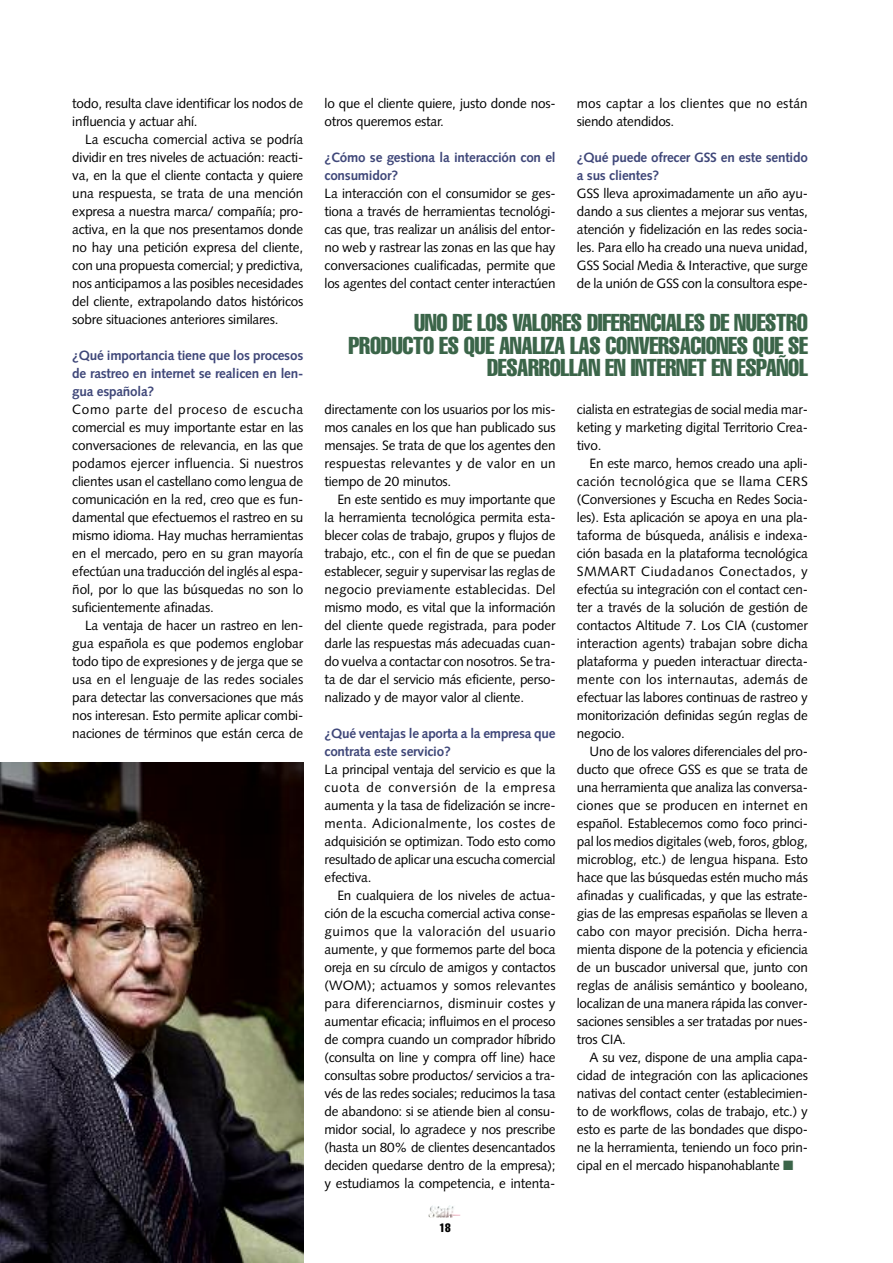
<style>
.page{position:relative;width:893px;height:1263px;background:#fff}
.page>*{position:absolute;margin:0;border:0;box-sizing:border-box;transform-origin:0 0}
.t1{font:extra-condensed 24px/22.5px "Helvetica LT";letter-spacing:-.015em;color:#3b6549;text-align:right}
.t2{font:13.5px/18px "Syntax LT";letter-spacing:-.015em;color:#000;text-align:justify}
.t3{font:700 13.5px/18px "Syntax LT";letter-spacing:-.015em;color:#3f4779}
.t4{font:13.5px/18px "Syntax LT";letter-spacing:.01em;color:#000}
.t5{font:extra-condensed 12px "Helvetica LT";color:#000}
.s1{color:#3b6549}
</style>
<div class="page">
<img style="left:429px;top:1205px;width:31px;height:13px">
<img style="left:0;top:762px;width:303px;height:501px">
<p class="t2" style="left:72px;top:96px;width:233px">todo, resulta clave identificar los nodos de influencia y actuar ahí.</p>
<p class="t2" style="left:72px;top:132px;width:233px;text-indent:13px">La escucha comercial activa se podría dividir en tres niveles de actuación: reacti&shy;va, en la que el cliente contacta y quiere una respuesta, se trata de una mención expresa a nuestra marca/ compañía; pro&shy;activa, en la que nos presentamos donde no hay una petición expresa del cliente, con una propuesta comercial; y predictiva, nos anticipamos a las posibles necesidades del cliente, extrapolando datos históricos sobre situaciones anteriores similares.</p>
<p class="t3" style="left:72px;top:348px;width:233px;text-align:justify">¿Qué importancia tiene que los procesos de rastreo en internet se realicen en len&shy;gua española?</p>
<p class="t2" style="left:72px;top:402px;width:233px">Como parte del proceso de escucha comercial es muy importante estar en las conversaciones de relevancia, en las que podamos ejercer influencia. Si nuestros clientes usan el castellano como lengua de comunicación en la red, creo que es fun&shy;damental que efectuemos el rastreo en su mismo idioma. Hay muchas herramientas en el mercado, pero en su gran mayoría efectúan una traducción del inglés al espa&shy;ñol, por lo que las búsquedas no son lo suficientemente afinadas.</p>
<p class="t2" style="left:72px;top:618px;width:233px;text-indent:13px">La ventaja de hacer un rastreo en len&shy;gua española es que podemos englobar todo tipo de expresiones y de jerga que se usa en el lenguaje de las redes sociales para detectar las conversaciones que más nos interesan. Esto permite aplicar combi&shy;naciones de términos que están cerca de</p>
<p class="t2" style="left:325px;top:96px;width:233px">lo que el cliente quiere, justo donde nos&shy;otros queremos estar.</p>
<p class="t3" style="left:325px;top:150px;width:233px">¿Cómo se gestiona la interacción con el consumidor?</p>
<p class="t2" style="left:325px;top:186px;width:233px">La interacción con el consumidor se ges&shy;tiona a través de herramientas tecnológi&shy;cas que, tras realizar un análisis del entor&shy;no web y rastrear las zonas en las que hay conversaciones cualificadas, permite que los agentes del contact center interactúen</p>
<p class="t4" style="left:577px;top:96px;width:233px">mos captar a los clientes que no están siendo atendidos.</p>
<p class="t3" style="left:577px;top:150px;width:233px">¿Qué puede ofrecer GSS en este sentido a sus clientes?</p>
<p class="t2" style="left:577px;top:186px;width:233px">GSS lleva aproximadamente un año ayu&shy;dando a sus clientes a mejorar sus ventas, atención y fidelización en las redes socia&shy;les. Para ello ha creado una nueva unidad, GSS Social Media &amp; Interactive, que surge de la unión de GSS con la consultora espe-</p>
<h1 class="t1" style="left:348px;top:313px;width:461px">UNO DE LOS VALORES DIFERENCIALES DE NUESTRO<br>PRODUCTO ES QUE ANALIZA LAS CONVERSACIONES QUE SE<br>DESARROLLAN EN INTERNET EN ESPAÑOL</h1>
<p class="t2" style="left:325px;top:402px;width:233px">directamente con los usuarios por los mis&shy;mos canales en los que han publicado sus mensajes. Se trata de que los agentes den respuestas relevantes y de valor en un tiempo de 20 minutos.</p>
<p class="t2" style="left:325px;top:492px;width:233px;text-indent:13px">En este sentido es muy importante que la herramienta tecnológica permita esta&shy;blecer colas de trabajo, grupos y flujos de trabajo, etc., con el fin de que se puedan establecer, seguir y supervisar las reglas de negocio previamente establecidas. Del mismo modo, es vital que la información del cliente quede registrada, para poder darle las respuestas más adecuadas cuan&shy;do vuelva a contactar con nosotros. Se tra&shy;ta de dar el servicio más eficiente, perso&shy;nalizado y de mayor valor al cliente.</p>
<p class="t3" style="left:325px;top:726px;width:233px">¿Qué ventajas le aporta a la empresa que contrata este servicio?</p>
<p class="t2" style="left:325px;top:762px;width:233px">La principal ventaja del servicio es que la cuota de conversión de la empresa aumenta y la tasa de fidelización se incre&shy;menta. Adicionalmente, los costes de adquisición se optimizan. Todo esto como resultado de aplicar una escucha comercial efectiva.</p>
<p class="t2" style="left:324px;top:888px;width:233px;text-indent:13px">En cualquiera de los niveles de actua&shy;ción de la escucha comercial activa conse&shy;guimos que la valoración del usuario aumente, y que formemos parte del boca oreja en su círculo de amigos y contactos (WOM); actuamos y somos relevantes para diferenciarnos, disminuir costes y aumentar eficacia; influimos en el proceso de compra cuando un comprador híbrido (consulta on line y compra off line) hace consultas sobre productos/ servicios a tra&shy;vés de las redes sociales; reducimos la tasa de abandono: si se atiende bien al consu&shy;midor social, lo agradece y nos prescribe (hasta un 80% de clientes desencantados deciden quedarse dentro de la empresa); y estudiamos la competencia, e intenta-</p>
<p class="t5" style="left:439px;top:1224px;width:13px">18</p>
<p class="t2" style="left:577px;top:402px;width:233px">cialista en estrategias de social media mar&shy;keting y marketing digital Territorio Crea&shy;tivo.</p>
<p class="t2" style="left:577px;top:456px;width:233px;text-indent:13px">En este marco, hemos creado una apli&shy;cación tecnológica que se llama CERS (Conversiones y Escucha en Redes Socia&shy;les). Esta aplicación se apoya en una pla&shy;taforma de búsqueda, análisis e indexa&shy;ción basada en la plataforma tecnológica SMMART Ciudadanos Conectados, y efectúa su integración con el contact cen&shy;ter a través de la solución de gestión de contactos Altitude 7. Los CIA (customer interaction agents) trabajan sobre dicha plataforma y pueden interactuar directa&shy;mente con los internautas, además de efectuar las labores continuas de rastreo y monitorización definidas según reglas de negocio.</p>
<p class="t2" style="left:577px;top:744px;width:233px;text-indent:13px">Uno de los valores diferenciales del pro&shy;ducto que ofrece GSS es que se trata de una herramienta que analiza las conversa&shy;ciones que se producen en internet en español. Establecemos como foco princi&shy;pal los medios digitales (web, foros, gblog, microblog, etc.) de lengua hispana. Esto hace que las búsquedas estén mucho más afinadas y cualificadas, y que las estrate&shy;gias de las empresas españolas se lleven a cabo con mayor precisión. Dicha herra&shy;mienta dispone de la potencia y eficiencia de un buscador universal que, junto con reglas de análisis semántico y booleano, localizan de una manera rápida las conver&shy;saciones sensibles a ser tratadas por nues&shy;tros CIA.</p>
<p class="t2" style="left:577px;top:1050px;width:233px;text-indent:13px">A su vez, dispone de una amplia capa&shy;cidad de integración con las aplicaciones nativas del contact center (establecimien&shy;to de workflows, colas de trabajo, etc.) y esto es parte de las bondades que dispo&shy;ne la herramienta, teniendo un foco prin&shy;cipal en el mercado hispanohablante <span class="s1">■</span></p>
</div>
